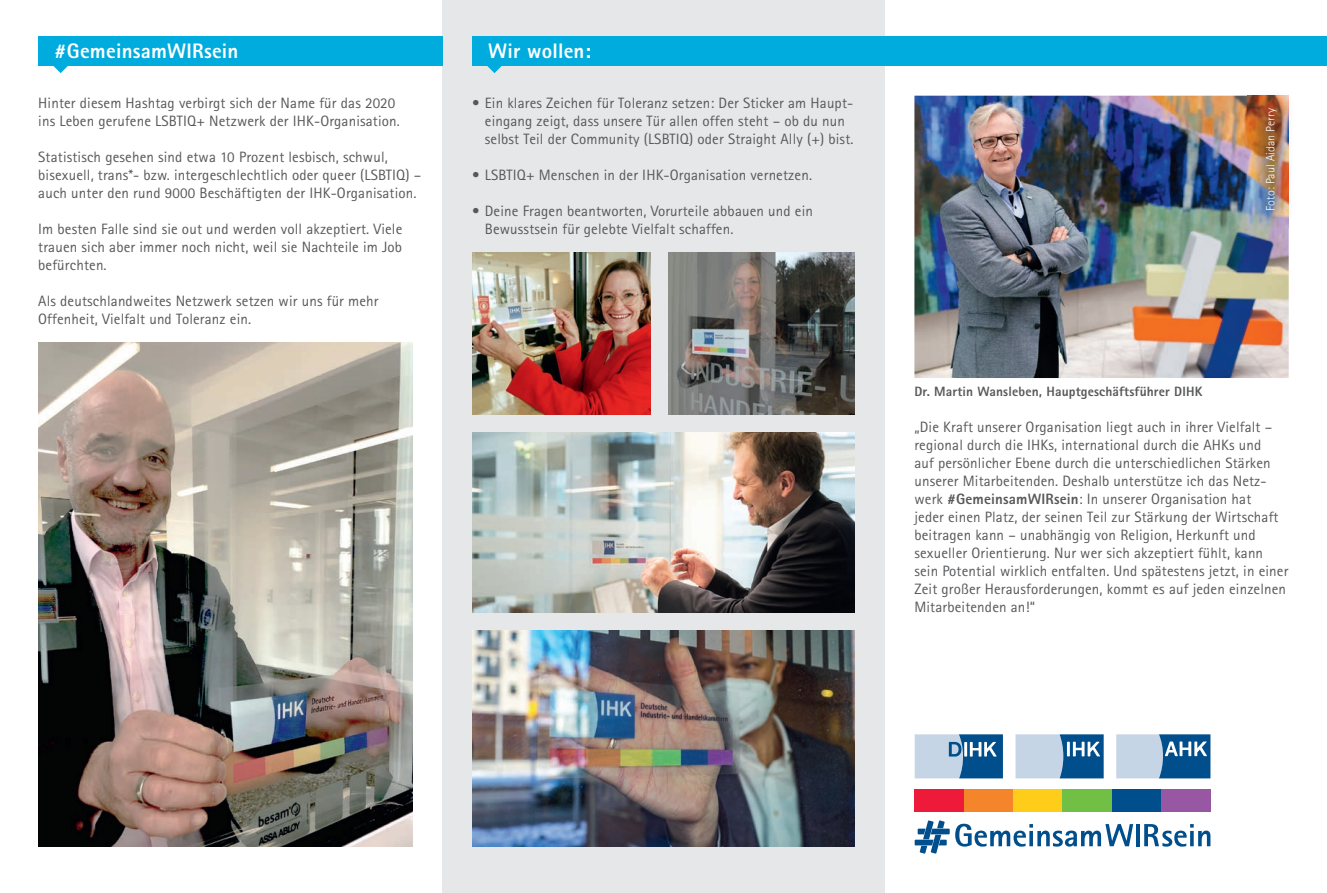
<style>
.page{position:relative;width:1327px;height:893px;background:#fff}
.page>*{position:absolute;margin:0;border:0;box-sizing:border-box;transform-origin:0 0}
.t1{font:800 21px "Agfa Rotis Sans Serif";letter-spacing:.01em;color:#fff}
.t2{font:15px/18px "Agfa Rotis Sans Serif";letter-spacing:.01em;color:#57585a}
.t3{font:800 13.5px "Agfa Rotis Sans Serif";letter-spacing:.01em;color:#57585a}
.t4{font:300 12px "Agfa Rotis Sans Serif";letter-spacing:.01em;color:#fff}
.s1{font-weight:800}
</style>
<div class="page">
<div style="left:442px;top:0;width:442px;height:893px;background:#e6e7e9"></div>
<div style="left:38px;top:36px;width:404px;height:30px;background:#00acdd"></div>
<svg style="left:53px;top:66px;width:15px;height:7px"></svg>
<div style="left:472px;top:36px;width:855px;height:30px;background:#00acdd"></div>
<svg style="left:487px;top:66px;width:15px;height:7px"></svg>
<img style="left:914px;top:96px;width:374px;height:282px">
<img style="left:1247px;top:95px;width:42px;height:133px">
<img style="left:1247px;top:96px;width:41px;height:132px">
<img style="left:38px;top:342px;width:374px;height:504px">
<img style="left:472px;top:630px;width:383px;height:216px">
<img style="left:472px;top:432px;width:383px;height:180px">
<img style="left:472px;top:252px;width:178px;height:162px">
<img style="left:668px;top:252px;width:187px;height:162px">
<svg style="left:1116px;top:734px;width:94px;height:44px;background:#739dbf"></svg>
<svg style="left:914px;top:734px;width:89px;height:44px;background:#759fc0"></svg>
<svg style="left:1015px;top:734px;width:88px;height:44px;background:#7aa2c3"></svg>
<div style="left:914px;top:789px;width:50px;height:23px;background:#ed1a3a"></div>
<div style="left:964px;top:789px;width:49px;height:23px;background:#f5852a"></div>
<div style="left:1013px;top:789px;width:49px;height:23px;background:#fecd19"></div>
<div style="left:1062px;top:789px;width:50px;height:23px;background:#71bf44"></div>
<div style="left:1112px;top:789px;width:49px;height:23px;background:#004f8c"></div>
<div style="left:1161px;top:789px;width:49px;height:23px;background:#9757a3"></div>
<svg style="left:955px;top:824px;width:178px;height:23px"></svg>
<hr style="left:1136px;top:824px;width:3px;height:22px;background:#004f8c">
<svg style="left:1144px;top:824px;width:66px;height:23px"></svg>
<svg style="left:914px;top:820px;width:35px;height:34px"></svg>
<h1 class="t1" style="left:54px;top:37px;width:186px">#GemeinsamWIRsein</h1>
<h1 class="t1" style="left:488px;top:37px;width:104px">Wir wollen:</h1>
<p class="t2" style="left:485px;top:94px;width:370px;text-indent:-13px">• Ein klares Zeichen für Toleranz setzen: Der Sticker am Haupt&shy;eingang zeigt, dass unsere Tür allen offen steht – ob du nun selbst Teil der Community (LSBTIQ) oder Straight Ally (+) bist.</p>
<p class="t2" style="left:472px;top:166px;width:341px">• LSBTIQ+ Menschen in der IHK-Organisation vernetzen.</p>
<p class="t2" style="left:485px;top:202px;width:330px;text-indent:-13px">• Deine Fragen beantworten, Vorurteile abbauen und ein<br>Bewusstsein für gelebte Vielfalt schaffen.</p>
<p class="t2" style="left:38px;top:94px;width:363px">Hinter diesem Hashtag verbirgt sich der Name für das 2020 ins Leben gerufene LSBTIQ+ Netzwerk der IHK-Organisation.</p>
<p class="t2" style="left:38px;top:148px;width:385px">Statistisch gesehen sind etwa 10 Prozent lesbisch, schwul,<br>bi sexuell, trans*- bzw. intergeschlechtlich oder queer (LSBTIQ) – auch unter den rund 9000 Beschäftigten der IHK-Organisation.</p>
<p class="t2" style="left:38px;top:220px;width:366px;text-align:justify">Im besten Falle sind sie out und werden voll akzeptiert. Viele trauen sich aber immer noch nicht, weil sie Nachteile im Job befürchten.</p>
<p class="t2" style="left:38px;top:292px;width:342px">Als deutschlandweites Netzwerk setzen wir uns für mehr<br>Offenheit, Vielfalt und Toleranz ein.</p>
<p class="t4" style="left:1263px;top:211px;width:104px;rotate:-90deg">Foto: Paul Aidan Perry</p>
<p class="t3" style="left:914px;top:383px;width:289px">Dr. Martin Wansleben, Hauptgeschäftsführer DIHK</p>
<p class="t2" style="left:914px;top:418px;width:375px">„Die Kraft unserer Organisation liegt auch in ihrer Vielfalt – regional durch die IHKs, international durch die AHKs und<br>auf persönlicher Ebene durch die unterschiedlichen Stärken unserer Mitarbeitenden. Deshalb unterstütze ich das Netz&shy;werk <span class="s1">#GemeinsamWIRsein</span>: In unserer Organisation hat<br>jeder einen Platz, der seinen Teil zur Stärkung der Wirtschaft beitragen kann – unabhängig von Religion, Herkunft und sexueller Orientierung. Nur wer sich akzeptiert fühlt, kann sein Potential wirklich entfalten. Und spätestens jetzt, in einer Zeit großer Herausforderungen, kommt es auf jeden einzelnen Mitarbeitenden an!“</p>
</div>
